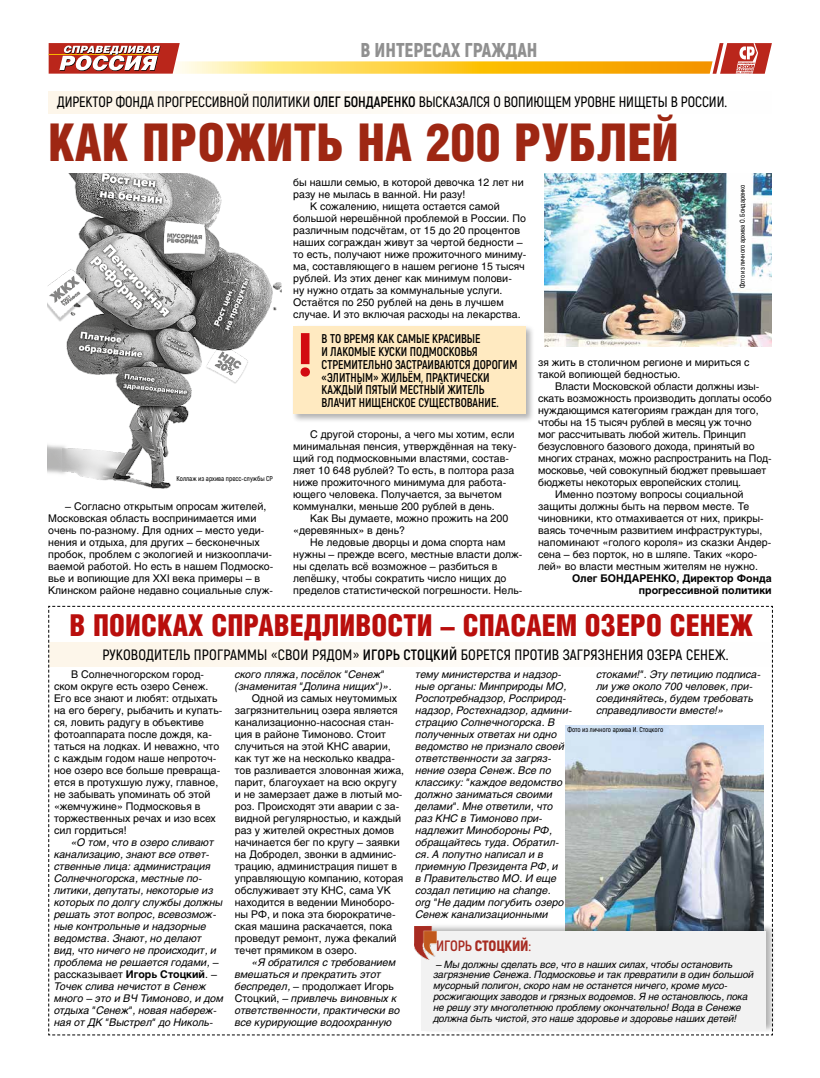
<style>
.page{position:relative;width:820px;height:1078px;background:#fff}
.page>*{position:absolute;margin:0;border:0;box-sizing:border-box;transform-origin:0 0}
.t1{font:52.2px "Helios Cond Black C";letter-spacing:.005em;color:#9e2713;scale:.95 1}
.t2{font:30.2px "Helios Cond Black C";letter-spacing:.005em;color:#b90e0c;scale:.95 1}
.t3{font:900 20px "Akrobat";color:#909090;scale:.96 1}
.t4{font:600 15px "Akrobat";letter-spacing:-.005em;color:#000;scale:.95 1}
.t5{font:600 15px "Akrobat";letter-spacing:-.005em;color:#000}
.t6{font:900 15px "Akrobat";letter-spacing:-.01em;color:#a72b21}
.t7{font:700 12.7px/12.7px "Akrobat";color:#000;scale:.92 1}
.t8{font:10.5px/12px "Helios C";color:#000}
.t9{font:italic 10.5px/12px "Helios C";color:#000}
.t10{font:700 10.5px/12px "Helios C";color:#000;text-align:right}
.t11{font:italic 10px/10.8px "Helios C";letter-spacing:-.01em;color:#000}
.t12{font:600 7px "Akrobat";color:#000}
.s1{font-weight:700}
.s2{font-style:normal}
.s3{font-weight:700;font-style:normal}
.s4{font-weight:600}
</style>
<div class="page">
<div style="left:292px;top:324px;width:243px;height:99px;background:#000;opacity:.3"></div>
<div style="left:293px;top:326px;width:232px;height:87px;background:#ffeac1"></div>
<svg style="left:300px;top:333px;width:10px;height:43px"></svg>
<svg style="left:48px;top:605px;width:725px;height:430px"></svg>
<svg style="left:48px;top:43px;width:723px;height:71px"></svg>
<img style="left:544px;top:173px;width:227px;height:174px">
<img style="left:48px;top:173px;width:233px;height:316px">
<img style="left:565px;top:724px;width:198px;height:198px">
<div style="left:420px;top:922px;width:355px;height:110px;background:#000;opacity:.3"></div>
<div style="left:420px;top:930px;width:345px;height:99px;background:#f2f2f2"></div>
<img style="left:414px;top:925px;width:22px;height:34px">
<h3 class="t3" style="left:360px;top:37px;width:186px">В ИНТЕРЕСАХ ГРАЖДАН</h3>
<h3 class="t4" style="left:57px;top:92px;width:706px">ДИРЕКТОР ФОНДА ПРОГРЕССИВНОЙ ПОЛИТИКИ <span class="s1">ОЛЕГ БОНДАРЕНКО</span> ВЫСКАЗАЛСЯ О ВОПИЮЩЕМ УРОВНЕ НИЩЕТЫ В РОССИИ.</h3>
<h1 class="t1" style="left:48px;top:113px;width:665px">КАК ПРОЖИТЬ НА 200 РУБЛЕЙ</h1>
<p class="t8" style="left:293px;top:176px;width:232px">бы нашли семью, в которой девочка 12 лет ни</p>
<p class="t8" style="left:293px;top:188px;width:174px">разу не мылась в ванной. Ни разу!</p>
<p class="t8" style="left:310px;top:200px;width:191px">К сожалению, нищета остается самой</p>
<p class="t8" style="left:293px;top:212px;width:234px">большой нерешённой проблемой в России. По</p>
<p class="t8" style="left:293px;top:224px;width:228px">различным подсчётам, от 15 до 20 процентов</p>
<p class="t8" style="left:293px;top:236px;width:231px">наших сограждан живут за чертой бедности –</p>
<p class="t8" style="left:293px;top:248px;width:234px">то есть, получают ниже прожиточного миниму-</p>
<p class="t8" style="left:293px;top:260px;width:233px">ма, составляющего в нашем регионе 15 тысяч</p>
<p class="t8" style="left:293px;top:272px;width:220px">рублей. Из этих денег как минимум полови-</p>
<p class="t8" style="left:293px;top:284px;width:211px">ну нужно отдать за коммунальные услуги.</p>
<p class="t8" style="left:293px;top:296px;width:212px">Остаётся по 250 рублей на день в лучшем</p>
<p class="t8" style="left:293px;top:308px;width:229px">случае. И это включая расходы на лекарства.</p>
<p class="t12" style="left:737px;top:288px;width:105px;rotate:-90deg">Фото из личного архива О. Бондаренко</p>
<p class="t12" style="left:176px;top:474px;width:98px">Коллаж из архива пресс-службы СР</p>
<p class="t8" style="left:48px;top:500px;width:226px;text-indent:17px">– Согласно открытым опросам жителей, Московская область воспринимается ими очень по-разному. Для одних – место уеди&shy;нения и отдыха, для других – бесконечных пробок, проблем с экологией и низкооплачи&shy;ваемой работой. Но есть в нашем Подмоско&shy;вье и вопиющие для ХХI века примеры – в Клинском районе недавно социальные служ-</p>
<p class="t7" style="left:321px;top:332px;width:214px">В ТО ВРЕМЯ КАК САМЫЕ КРАСИВЫЕ<br>И ЛАКОМЫЕ КУСКИ ПОДМОСКОВЬЯ<br>СТРЕМИТЕЛЬНО ЗАСТРАИВАЮТСЯ ДОРОГИМ «ЭЛИТНЫМ» ЖИЛЬЁМ, ПРАКТИЧЕСКИ<br>КАЖДЫЙ ПЯТЫЙ МЕСТНЫЙ ЖИТЕЛЬ<br>ВЛАЧИТ НИЩЕНСКОЕ СУЩЕСТВОВАНИЕ.</p>
<p class="t8" style="left:293px;top:428px;width:225px;text-indent:17px">С другой стороны, а чего мы хотим, если минимальная пенсия, утверждённая на теку&shy;щий год подмосковными властями, состав&shy;ляет 10 648 рублей? То есть, в полтора раза ниже прожиточного минимума для работа&shy;ющего человека. Получается, за вычетом коммуналки, меньше 200 рублей в день.</p>
<p class="t8" style="left:293px;top:512px;width:216px;text-indent:17px">Как Вы думаете, можно прожить на 200 «деревянных» в день?</p>
<p class="t8" style="left:293px;top:536px;width:230px;text-indent:17px">Не ледовые дворцы и дома спорта нам нужны – прежде всего, местные власти долж&shy;ны сделать всё возможное – разбиться в лепёшку, чтобы сократить число нищих до пределов статистической погрешности. Нель-</p>
<p class="t8" style="left:538px;top:356px;width:213px">зя жить в столичном регионе и мириться с такой вопиющей бедностью.</p>
<p class="t8" style="left:555px;top:380px;width:205px">Власти Московской области должны изы-</p>
<p class="t8" style="left:538px;top:392px;width:235px">скать возможность производить доплаты особо</p>
<p class="t8" style="left:538px;top:404px;width:222px">нуждающимся категориям граждан для того,</p>
<p class="t8" style="left:538px;top:416px;width:215px">чтобы на 15 тысяч рублей в месяц уж точно</p>
<p class="t8" style="left:538px;top:428px;width:209px">мог рассчитывать любой житель. Принцип</p>
<p class="t8" style="left:538px;top:440px;width:218px">безусловного базового дохода, принятый во</p>
<p class="t8" style="left:538px;top:452px;width:235px">многих странах, можно распространить на Под-</p>
<p class="t8" style="left:538px;top:464px;width:229px">московье, чей совокупный бюджет превышает</p>
<p class="t8" style="left:538px;top:476px;width:204px">бюджеты некоторых европейских столиц.</p>
<p class="t8" style="left:555px;top:488px;width:190px">Именно поэтому вопросы социальной</p>
<p class="t8" style="left:538px;top:500px;width:213px">защиты должны быть на первом месте. Те</p>
<p class="t8" style="left:538px;top:512px;width:227px">чиновники, кто отмахивается от них, прикры-</p>
<p class="t8" style="left:538px;top:524px;width:226px">ваясь точечным развитием инфраструктуры,</p>
<p class="t8" style="left:538px;top:536px;width:234px">напоминают «голого короля» из сказки Андер-</p>
<p class="t8" style="left:538px;top:548px;width:220px">сена – без порток, но в шляпе. Таких «коро-</p>
<p class="t8" style="left:538px;top:560px;width:221px">лей» во власти местным жителям не нужно.</p>
<p class="t10" style="left:572px;top:572px;width:201px">Олег БОНДАРЕНКО, Директор Фонда прогрессивной политики</p>
<h2 class="t2" style="left:69px;top:607px;width:721px">В ПОИСКАХ СПРАВЕДЛИВОСТИ – СПАСАЕМ ОЗЕРО СЕНЕЖ</h2>
<h3 class="t5" style="left:102px;top:645px;width:627px">РУКОВОДИТЕЛЬ ПРОГРАММЫ «СВОИ РЯДОМ» <span class="s1">ИГОРЬ СТОЦКИЙ</span> БОРЕТСЯ ПРОТИВ ЗАГРЯЗНЕНИЯ ОЗЕРА СЕНЕЖ.</h3>
<p class="t8" style="left:54px;top:668px;width:170px;text-indent:17px">В Солнечногорском город&shy;ском округе есть озеро Сенеж.<br>Его все знают и любят: отдыхать на его берегу, рыбачить и купать&shy;ся, ловить радугу в объективе фотоаппарата после дождя, ка&shy;таться на лодках. И неважно, что с каждым годом наше непроточ&shy;ное озеро все больше превраща&shy;ется в протухшую лужу, главное, не забывать упоминать об этой «жемчужине» Подмосковья в торжественных речах и изо всех сил гордиться!</p>
<p class="t9" style="left:54px;top:836px;width:171px;text-indent:17px">«О том, что в озеро сливают канализацию, знают все ответ&shy;ственные лица: администрация<br>Солнечногорска, местные по&shy;литики, депутаты, некоторые из которых по долгу службы должны решать этот вопрос, всевозмож&shy;ные контрольные и надзорные ведомства. Знают, но делают вид, что ничего не происходит, и проблема не решается годами, <span class="s2">– рассказывает</span> <span class="s3">Игорь Стоцкий</span><span class="s2">.</span> –<br>Точек слива нечистот в Сенеж много – это и ВЧ Тимоново, и дом отдыха "Сенеж", новая набереж&shy;ная от ДК "Выстрел" до Николь-</p>
<p class="t9" style="left:235px;top:668px;width:158px">ского пляжа, посёлок "Сенеж" (знаменитая "Долина нищих")».</p>
<p class="t8" style="left:235px;top:692px;width:171px;text-indent:17px">Одной из самых неутомимых загрязнительниц озера является канализационно-насосная стан&shy;ция в районе Тимоново. Стоит случиться на этой КНС аварии, как тут же на несколько квадра&shy;тов разливается зловонная жижа, парит, благоухает на всю округу и не замерзает даже в лютый мо&shy;роз. Происходят эти аварии с за&shy;видной регулярностью, и каждый раз у жителей окрестных домов начинается бег по кругу – заявки на Добродел, звонки в админис&shy;трацию, администрация пишет в управляющую компанию, которая обслуживает эту КНС, сама УК находится в ведении Миноборо&shy;ны РФ, и пока эта бюрократиче&shy;ская машина раскачается, пока проведут ремонт, лужа фекалий течет прямиком в озеро.</p>
<p class="t9" style="left:235px;top:956px;width:167px;text-indent:17px">«Я обратился с требованием вмешаться и прекратить этот беспредел, <span class="s2">– продолжает Игорь<br>Стоцкий, –</span> привлечь виновных к ответственности, практически во все курирующие водоохранную</p>
<p class="t9" style="left:415px;top:668px;width:158px">тему министерства и надзор&shy;ные органы: Минприроды МО,<br>Роспотребнадзор, Росприрод&shy;надзор, Ростехнадзор, админи&shy;страцию Солнечногорска. В полученных ответах ни одно ведомство не признало своей ответственности за загряз&shy;нение озера Сенеж. Все по классику: "каждое ведомство должно заниматься своими делами". Мне ответили, что раз КНС в Тимоново при&shy;надлежит Минобороны РФ, обращайтесь туда. Обратил&shy;ся. А попутно написал и в приемную Президента РФ, и<br>в Правительство МО. И еще создал петицию на change.<br>org "Не дадим погубить озеро<br>Сенеж канализационными</p>
<p class="t9" style="left:596px;top:668px;width:166px">стоками!". Эту петицию подписа&shy;ли уже около 700 человек, при&shy;соединяйтесь, будем требовать справедливости вместе!»</p>
<h3 class="t6" style="left:436px;top:936px;width:96px"><span class="s1">ИГОРЬ</span> СТОЦКИЙ<span class="s4">:</span></h3>
<p class="t11" style="left:433px;top:958px;width:322px">– Мы должны сделать все, что в наших силах, чтобы остановить загрязнение Сенежа. Подмосковье и так превратили в один большой мусорный полигон, скоро нам не останется ничего, кроме мусо&shy;росжигающих заводов и грязных водоемов. Я не остановлюсь, пока не решу эту многолетнюю проблему окончательно! Вода в Сенеже должна быть чистой, это наше здоровье и здоровье наших детей!</p>
<p class="t12" style="left:567px;top:725px;width:97px">Фото из личного архива И. Стоцкого</p>
</div>
